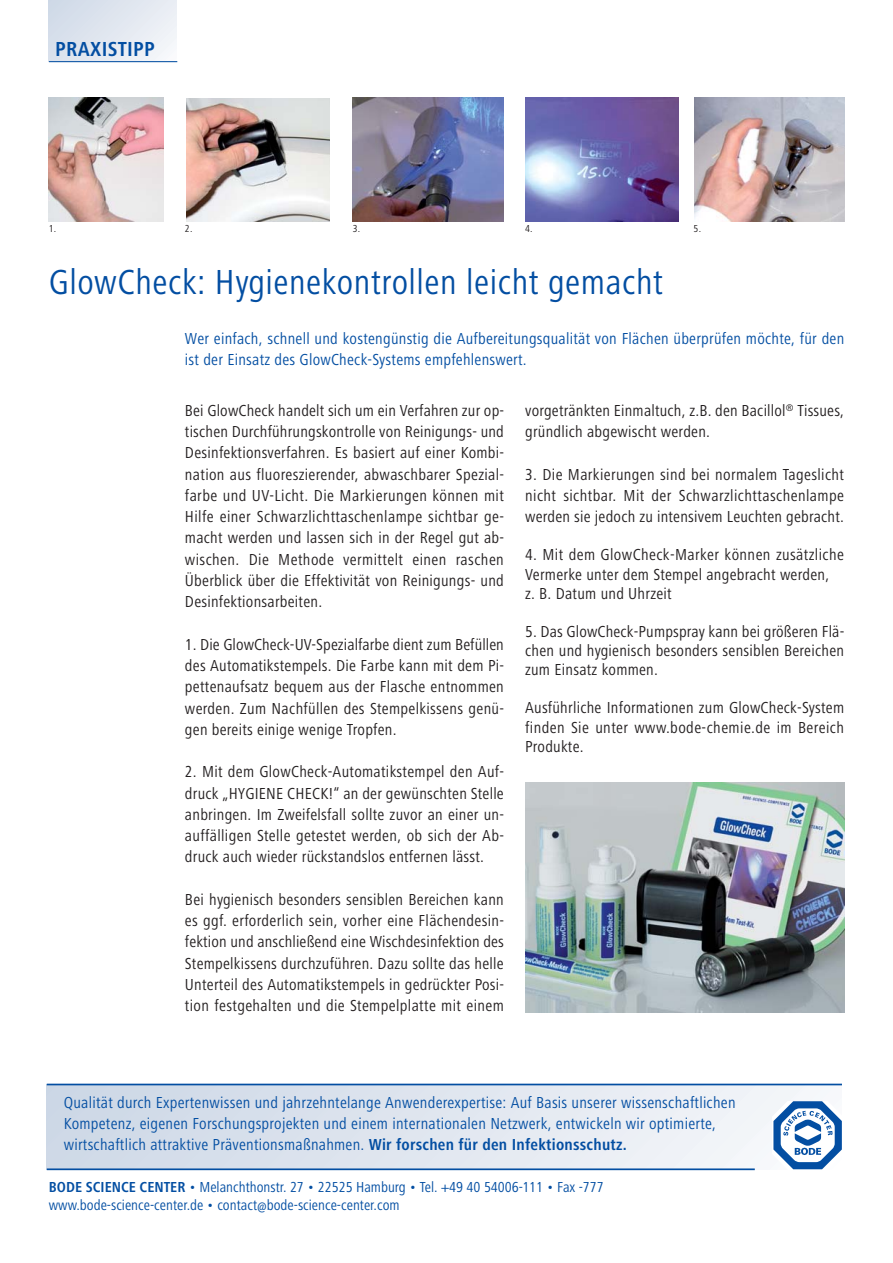
<style>
.page{position:relative;width:893px;height:1263px;background:#fff}
.page>*{position:absolute;margin:0;border:0;box-sizing:border-box;transform-origin:0 0}
.t1{font:36px "Hartmann";letter-spacing:.015em;color:#034ea2}
.t2{font:700 21px "Hartmann";letter-spacing:.015em;color:#034ea2}
.t3{font:16.5px/21.3px "Hartmann";letter-spacing:.015em;color:#231f20;text-align:justify}
.t4{font:16.5px/21.3px "Hartmann";letter-spacing:.015em;color:#034ea2}
.t5{font:15px/18px "Hartmann";color:#034ea2}
.t6{font:10.5px "Hartmann";color:#231f20}
.s1{font-weight:700}
</style>
<div class="page">
<div style="left:47px;top:1084px;width:795px;height:85px;background:linear-gradient(to right,#ccd7e6,#f6f8fa)"></div>
<hr style="left:47px;top:1168px;width:708px;height:2px;background:#034ea2">
<hr style="left:47px;top:1084px;width:795px;height:1px;background:#034ea2">
<svg style="left:772px;top:1101px;width:70px;height:69px"></svg>
<div style="left:49px;top:0;width:127px;height:62px;background:linear-gradient(to right,#d4dce9,#f1f3f8)"></div>
<hr style="left:49px;top:61px;width:128px;height:1px;background:#034ea2">
<img style="left:694px;top:98px;width:150px;height:123px">
<img style="left:525px;top:98px;width:154px;height:123px">
<img style="left:186px;top:98px;width:143px;height:124px">
<img style="left:49px;top:98px;width:115px;height:123px">
<img style="left:353px;top:98px;width:151px;height:123px">
<img style="left:525px;top:783px;width:319px;height:229px">
<p class="t2" style="left:55px;top:40px;width:101px">PRAXISTIPP</p>
<p class="t6" style="left:49px;top:224px;width:9px">1.</p>
<p class="t6" style="left:185px;top:225px;width:9px">2.</p>
<p class="t6" style="left:353px;top:224px;width:9px">3.</p>
<p class="t6" style="left:525px;top:224px;width:9px">4.</p>
<p class="t6" style="left:694px;top:225px;width:9px">5.</p>
<h1 class="t1" style="left:49px;top:268px;width:616px">GlowCheck: Hygienekontrollen leicht gemacht</h1>
<p class="t4" style="left:185px;top:329px;width:661px">Wer einfach, schnell und kostengünstig die Aufbereitungsqualität von Flächen überprüfen möchte, für den ist der Einsatz des GlowCheck-Systems empfehlenswert.</p>
<p class="t3" style="left:185px;top:401px;width:321px">Bei GlowCheck handelt sich um ein Verfahren zur op&shy;tischen Durchführungskontrolle von Reinigungs- und Desinfektionsverfahren. Es basiert auf einer Kombi&shy;nation aus fluoreszierender, abwaschbarer Spezial&shy;farbe und UV-Licht. Die Markierungen können mit Hilfe einer Schwarzlichttaschenlampe sichtbar ge&shy;macht werden und lassen sich in der Regel gut ab&shy;wischen. Die Methode vermittelt einen raschen Überblick über die Effektivität von Reinigungs- und Desinfektionsarbeiten.</p>
<p class="t3" style="left:185px;top:635px;width:321px">1. Die GlowCheck-UV-Spezialfarbe dient zum Befüllen des Automatikstempels. Die Farbe kann mit dem Pi&shy;pettenaufsatz bequem aus der Flasche entnommen werden. Zum Nachfüllen des Stempelkissens genü&shy;gen bereits einige wenige Tropfen.</p>
<p class="t3" style="left:185px;top:763px;width:321px">2. Mit dem GlowCheck-Automatikstempel den Auf&shy;druck „HYGIENE CHECK!“ an der gewünschten Stelle anbringen. Im Zweifelsfall sollte zuvor an einer un&shy;auffälligen Stelle getestet werden, ob sich der Ab&shy;druck auch wieder rückstandslos entfernen lässt.</p>
<p class="t3" style="left:185px;top:890px;width:321px">Bei hygienisch besonders sensiblen Bereichen kann es ggf. erforderlich sein, vorher eine Flächendesin&shy;fektion und anschließend eine Wischdesinfektion des Stempelkissens durchzuführen. Dazu sollte das helle Unterteil des Automatikstempels in gedrückter Posi&shy;tion festgehalten und die Stempelplatte mit einem</p>
<p class="t3" style="left:525px;top:401px;width:320px">vorgetränkten Einmaltuch, z.B. den Bacillol<sup>®</sup> Tissues, gründlich abgewischt werden.</p>
<p class="t3" style="left:525px;top:465px;width:320px">3. Die Markierungen sind bei normalem Tageslicht nicht sichtbar. Mit der Schwarzlichttaschenlampe werden sie jedoch zu intensivem Leuchten gebracht.</p>
<p class="t3" style="left:525px;top:547px;width:320px;line-height:19.2px;text-align:left">4. Mit dem GlowCheck-Marker können zusätzliche<br>Vermerke unter dem Stempel angebracht werden,<br>z. B. Datum und Uhrzeit</p>
<p class="t3" style="left:525px;top:623px;width:321px;line-height:19.2px">5. Das GlowCheck-Pumpspray kann bei größeren Flä&shy;chen und hygienisch besonders sensiblen Bereichen zum Einsatz kommen.</p>
<p class="t3" style="left:525px;top:700px;width:321px;line-height:19.2px">Ausführliche Informationen zum GlowCheck-System finden Sie unter www.bode-chemie.de im Bereich Produkte.</p>
<p class="t4" style="left:64px;top:1093px;width:673px">Qualität durch Expertenwissen und jahrzehntelange Anwenderexpertise: Auf Basis unserer wissenschaftlichen<br>Kompetenz, eigenen Forschungsprojekten und einem internationalen Netzwerk, entwickeln wir optimierte, wirtschaftlich attraktive Präventionsmaßnahmen. <span class="s1">Wir forschen für den Infektionsschutz.</span></p>
<p class="t5" style="left:49px;top:1179px;width:556px"><span class="s1">BODE SCIENCE CENTER</span> • Melanchthonstr. 27 • 22525 Hamburg • Tel. +49 40 54006-111 • Fax -777 www.bode-science-center.de • contact@bode-science-center.com</p>
</div>
